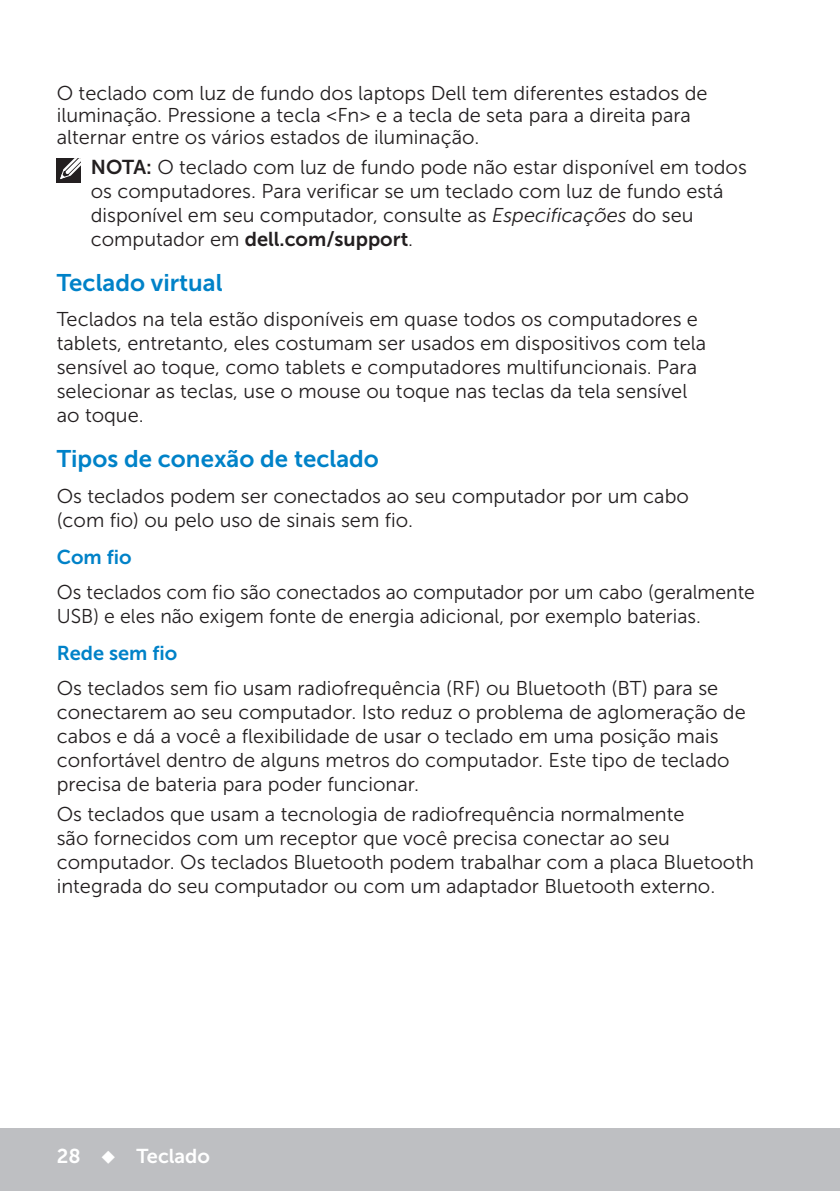
<style>
.page{position:relative;width:840px;height:1191px;background:#fff}
.page>*{position:absolute;margin:0;border:0;box-sizing:border-box;transform-origin:0 0}
.Head2{font:24px "Museo Sans For Dell 700";color:#0082c8}
.Paragraph{font:20px/24px "Museo Sans For Dell 300";color:#231f20}
.Note{font:20px/24px "Museo Sans For Dell 300";color:#231f20}
.Head3{font:20px "Museo Sans For Dell 700";color:#0082c8}
.t1{font:20px "Museo Sans For Dell 700";color:#fff}
.s1{font-family:"Museo Sans For Dell 700"}
.s2{font-style:italic}
</style>
<div class="page">
<div style="left:0;top:1128px;width:839px;height:63px;background:#bebfc2"></div>
<div style="left:57px;top:158px;width:24px;height:24px;background:#231f20"></div>
<svg style="left:60px;top:158px;width:21px;height:21px"></svg>
<p class="Paragraph" style="left:57px;top:82px;width:652px;line-height:22px">O teclado com luz de fundo dos laptops Dell tem diferentes estados de iluminação. Pressione a tecla &lt;Fn&gt; e a tecla de seta para a direita para alternar entre os vários estados de iluminação.</p>
<p class="Note" style="left:91px;top:155px;width:657px"><span class="s1">NOTA:</span> O teclado com luz de fundo pode não estar disponível em todos os computadores. Para verificar se um teclado com luz de fundo está disponível em seu computador, consulte as <span class="s2">Especificações</span> do seu computador em <span class="s1">dell.com/support</span>.</p>
<p class="Head2" style="left:57px;top:269px;width:167px">Teclado virtual</p>
<p class="Paragraph" style="left:57px;top:307px;width:650px">Teclados na tela estão disponíveis em quase todos os computadores e tablets, entretanto, eles costumam ser usados em dispositivos com tela sensível ao toque, como tablets e computadores multifuncionais. Para selecionar as teclas, use o mouse ou toque nas teclas da tela sensível ao toque.</p>
<p class="Head2" style="left:57px;top:445px;width:323px">Tipos de conexão de teclado</p>
<p class="Paragraph" style="left:57px;top:484px;width:633px">Os teclados podem ser conectados ao seu computador por um cabo (com fio) ou pelo uso de sinais sem fio.</p>
<p class="Head3" style="left:57px;top:545px;width:76px">Com fio</p>
<p class="Paragraph" style="left:57px;top:580px;width:699px">Os teclados com fio são conectados ao computador por um cabo (geralmente<br>USB) e eles não exigem fonte de energia adicional, por exemplo baterias.</p>
<p class="Head3" style="left:57px;top:642px;width:122px">Rede sem fio</p>
<p class="Paragraph" style="left:57px;top:676px;width:690px">Os teclados sem fio usam radiofrequência (RF) ou Bluetooth (BT) para se conectarem ao seu computador. Isto reduz o problema de aglomeração de cabos e dá a você a flexibilidade de usar o teclado em uma posição mais confortável dentro de alguns metros do computador. Este tipo de teclado precisa de bateria para poder funcionar.</p>
<p class="Paragraph" style="left:57px;top:802px;width:698px">Os teclados que usam a tecnologia de radiofrequência normalmente<br>são fornecidos com um receptor que você precisa conectar ao seu computador. Os teclados Bluetooth podem trabalhar com a placa Bluetooth integrada do seu computador ou com um adaptador Bluetooth externo.</p>
<p class="t1" style="left:57px;top:1144px;width:155px">28 ◆ Teclado</p>
</div>
